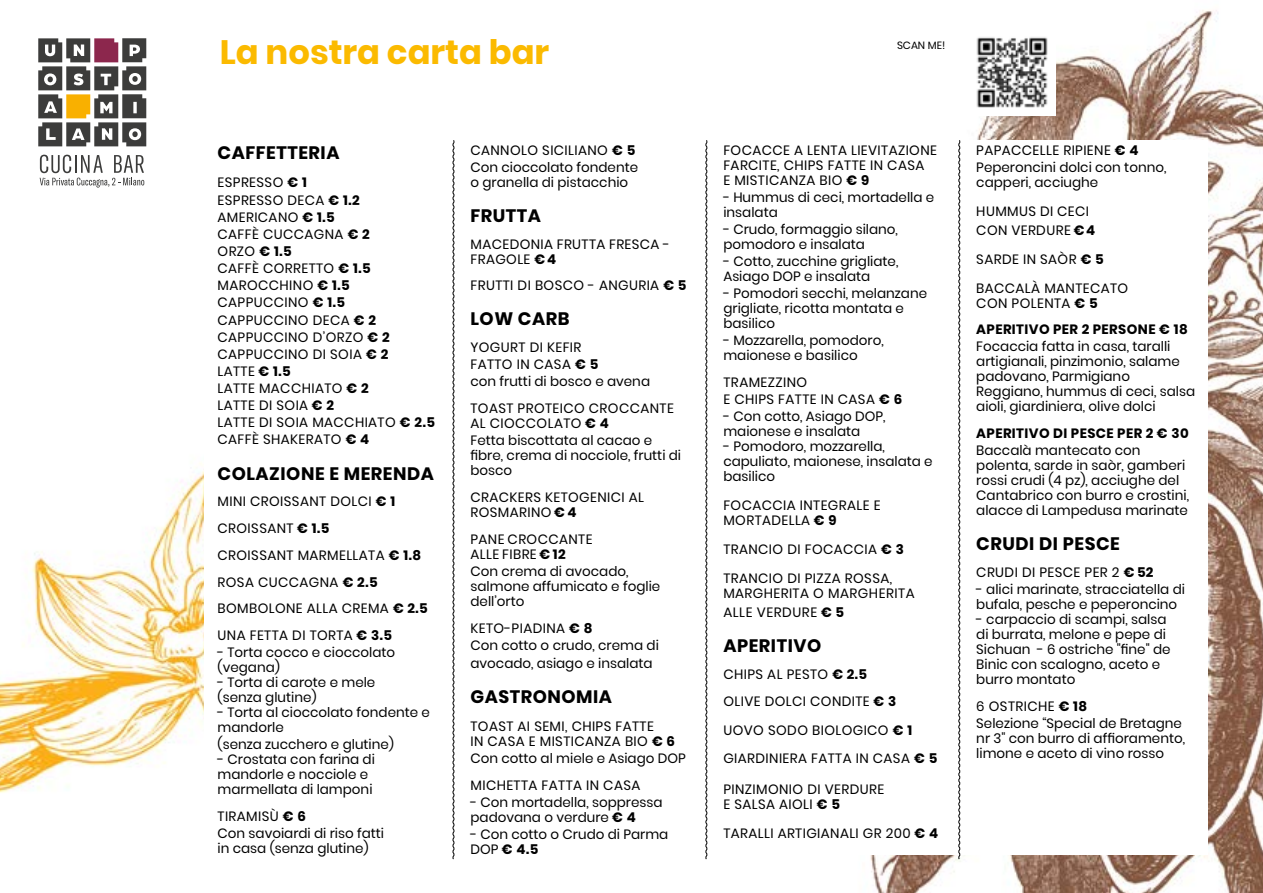
<style>
.page{position:relative;width:1263px;height:893px;background:#fff}
.page>*{position:absolute;margin:0;border:0;box-sizing:border-box;transform-origin:0 0}
.t1{font:700 33.75px "Poppins";color:#fbba00}
.t2{font:700 18px "Poppins";letter-spacing:.03em;color:#000}
.t3{font:13.5px/15px "Poppins";color:#000}
.t4{font:13.5px/17.1px "Poppins";letter-spacing:.03em;color:#000}
.t5{font:700 13.5px/26.7px "Poppins";letter-spacing:.03em;color:#000}
.t6{font:13.5px/19.2px "Poppins";letter-spacing:.04em;color:#000}
.t7{font:10.5px "Poppins";color:#000}
.s1{font-weight:700}
.s2{font-weight:400}
</style>
<div class="page">
<img style="left:0;top:463px;width:204px;height:330px">
<img style="left:870px;top:10px;width:393px;height:883px">
<img style="left:968px;top:28px;width:87px;height:88px">
<div style="left:205px;top:140px;width:1003px;height:715px;background:#fff"></div>
<svg style="left:452px;top:140px;width:3px;height:720px"></svg>
<svg style="left:705px;top:140px;width:3px;height:720px"></svg>
<svg style="left:958px;top:140px;width:2px;height:720px"></svg>
<svg style="left:38px;top:38px;width:108px;height:108px"></svg>
<svg style="left:40px;top:155px;width:104px;height:33px"></svg>
<h1 class="t1" style="left:220px;top:33px;width:331px">La nostra carta bar</h1>
<h2 class="t2" style="left:218px;top:142px;width:123px">CAFFETTERIA</h2>
<p class="t4" style="left:218px;top:174px;width:219px">ESPRESSO <span class="s1">€ 1<br></span>ESPRESSO DECA <span class="s1">€ 1.2<br></span>AMERICANO <span class="s1">€ 1.5<br></span>CAFFÈ CUCCAGNA <span class="s1">€ 2<br></span>ORZO <span class="s1">€ 1.5<br></span>CAFFÈ CORRETTO <span class="s1">€ 1.5<br></span>MAROCCHINO <span class="s1">€ 1.5<br></span>CAPPUCCINO <span class="s1">€ 1.5<br></span>CAPPUCCINO DECA <span class="s1">€ 2<br></span>CAPPUCCINO D’ORZO <span class="s1">€ 2<br></span>CAPPUCCINO DI SOIA <span class="s1">€ 2<br></span>LATTE <span class="s1">€ 1.5<br></span>LATTE MACCHIATO <span class="s1">€ 2<br></span>LATTE DI SOIA <span class="s1">€ 2<br></span>LATTE DI SOIA MACCHIATO <span class="s1">€ 2.5<br></span>CAFFÈ SHAKERATO <span class="s1">€ 4</span></p>
<h2 class="t2" style="left:218px;top:463px;width:218px">COLAZIONE E MERENDA</h2>
<p class="t4" style="left:218px;top:488px;width:212px;line-height:26.7px">MINI CROISSANT DOLCI <span class="s1">€ 1<br></span>CROISSANT <span class="s1">€ 1.5<br></span>CROISSANT MARMELLATA <span class="s1">€ 1.8<br></span>ROSA CUCCAGNA <span class="s1">€ 2.5<br></span>BOMBOLONE ALLA CREMA <span class="s1">€ 2.5<br></span>UNA FETTA DI TORTA <span class="s1">€ 3.5</span></p>
<p class="t3" style="left:218px;top:645px;width:179px">- Torta cocco e cioccolato (vegana)</p>
<p class="t3" style="left:218px;top:675px;width:159px">- Torta di carote e mele (senza glutine)</p>
<p class="t3" style="left:218px;top:705px;width:214px">- Torta al cioccolato fondente e mandorle</p>
<p class="t3" style="left:218px;top:737px;width:178px">(senza zucchero e glutine)</p>
<p class="t3" style="left:218px;top:752px;width:159px">- Crostata con farina di mandorle e nocciole e marmellata di lamponi</p>
<p class="t3" style="left:218px;top:808px;width:168px;line-height:17.1px">TIRAMISÙ <span class="s1">€ 6<br></span>Con savoiardi di riso fatti</p>
<p class="t3" style="left:218px;top:841px;width:153px">in casa (senza glutine)</p>
<p class="t3" style="left:470px;top:141px;width:169px;line-height:17.1px">CANNOLO SICILIANO <span class="s1">€ 5<br></span>Con cioccolato fondente</p>
<p class="t3" style="left:470px;top:174px;width:159px">o granella di pistacchio</p>
<h2 class="t2" style="left:470px;top:205px;width:72px">FRUTTA</h2>
<p class="t4" style="left:470px;top:236px;width:201px;line-height:15px">MACEDONIA FRUTTA FRESCA -<br>FRAGOLE <span class="s1">€ 4</span></p>
<p class="t4" style="left:470px;top:277px;width:218px">FRUTTI DI BOSCO - ANGURIA <span class="s1">€ 5</span></p>
<h2 class="t2" style="left:470px;top:309px;width:101px">LOW CARB</h2>
<p class="t4" style="left:470px;top:339px;width:181px">YOGURT DI KEFIR<br>FATTO IN CASA <span class="s1">€ 5<br></span>con frutti di bosco e avena</p>
<p class="t4" style="left:470px;top:401px;width:205px;line-height:15px">TOAST PROTEICO CROCCANTE<br>AL CIOCCOLATO <span class="s1">€ 4</span></p>
<p class="t3" style="left:470px;top:433px;width:212px">Fetta biscottata al cacao e fibre, crema di nocciole, frutti di bosco</p>
<p class="t4" style="left:470px;top:490px;width:175px;line-height:15px">CRACKERS KETOGENICI AL<br>ROSMARINO <span class="s1">€ 4</span></p>
<p class="t4" style="left:470px;top:532px;width:123px;line-height:15px">PANE CROCCANTE<br>ALLE FIBRE <span class="s1">€ 12</span></p>
<p class="t3" style="left:470px;top:564px;width:191px">Con crema di avocado, salmone affumicato e foglie dell’orto</p>
<p class="t3" style="left:470px;top:619px;width:190px;line-height:17.5px">KETO-PIADINA <span class="s1">€ 8<br></span>Con cotto o crudo, crema di avocado, asiago e insalata</p>
<h2 class="t2" style="left:470px;top:686px;width:143px">GASTRONOMIA</h2>
<p class="t4" style="left:470px;top:719px;width:206px;line-height:15px">TOAST AI SEMI, CHIPS FATTE<br>IN CASA E MISTICANZA BIO <span class="s1">€ 6</span></p>
<p class="t3" style="left:470px;top:745px;width:217px;line-height:26.7px">Con cotto al miele e Asiago DOP<br>MICHETTA FATTA IN CASA</p>
<p class="t3" style="left:470px;top:795px;width:194px">- Con mortadella, soppressa padovana o verdure <span class="s1">€ 4</span></p>
<p class="t3" style="left:470px;top:827px;width:199px">- Con cotto o Crudo di Parma<br>DOP <span class="s1">€ 4.5</span></p>
<p class="t7" style="left:897px;top:40px;width:50px">SCAN ME!</p>
<p class="t4" style="left:723px;top:142px;width:215px;line-height:15px">FOCACCE A LENTA LIEVITAZIONE<br>FARCITE, CHIPS FATTE IN CASA<br>E MISTICANZA BIO <span class="s1">€ 9</span></p>
<p class="t3" style="left:723px;top:189px;width:212px">- Hummus di ceci, mortadella e insalata</p>
<p class="t3" style="left:723px;top:222px;width:176px">- Crudo, formaggio silano, pomodoro e insalata</p>
<p class="t3" style="left:723px;top:254px;width:176px">- Cotto, zucchine grigliate,<br>Asiago DOP e insalata</p>
<p class="t3" style="left:723px;top:286px;width:205px">- Pomodori secchi, melanzane grigliate, ricotta montata e basilico</p>
<p class="t3" style="left:723px;top:333px;width:162px">- Mozzarella, pomodoro, maionese e basilico</p>
<p class="t4" style="left:723px;top:374px;width:180px">TRAMEZZINO<br>E CHIPS FATTE IN CASA <span class="s1">€ 6</span></p>
<p class="t3" style="left:723px;top:409px;width:164px">- Con cotto, Asiago DOP, maionese e insalata</p>
<p class="t3" style="left:723px;top:439px;width:211px">- Pomodoro, mozzarella, capuliato, maionese, insalata e basilico</p>
<p class="t4" style="left:723px;top:498px;width:159px;line-height:15px">FOCACCIA INTEGRALE E<br>MORTADELLA <span class="s1">€ 9</span></p>
<p class="t4" style="left:723px;top:535px;width:182px;line-height:29px">TRANCIO DI FOCACCIA <span class="s1">€ 3<br></span>TRANCIO DI PIZZA ROSSA,</p>
<p class="t6" style="left:723px;top:584px;width:193px">MARGHERITA O MARGHERITA<br>ALLE VERDURE <span class="s1">€ 5</span></p>
<h2 class="t2" style="left:723px;top:635px;width:99px">APERITIVO</h2>
<p class="t4" style="left:723px;top:661px;width:174px;line-height:26.7px">CHIPS AL PESTO <span class="s1">€ 2.5<br></span>OLIVE DOLCI CONDITE <span class="s1">€ 3</span></p>
<p class="t4" style="left:723px;top:715px;width:215px;line-height:29px">UOVO SODO BIOLOGICO <span class="s1">€ 1<br></span>GIARDINIERA FATTA IN CASA <span class="s1">€ 5</span></p>
<p class="t4" style="left:723px;top:782px;width:162px;line-height:15px">PINZIMONIO DI VERDURE<br>E SALSA AIOLI <span class="s1">€ 5</span></p>
<p class="t4" style="left:723px;top:825px;width:216px">TARALLI ARTIGIANALI GR 200 <span class="s1">€ 4</span></p>
<p class="t3" style="left:976px;top:141px;width:192px;line-height:17.1px">PAPACCELLE RIPIENE <span class="s1">€ 4<br></span>Peperoncini dolci con tonno,</p>
<p class="t3" style="left:976px;top:167px;width:124px;line-height:29px">capperi, acciughe<br>HUMMUS DI CECI</p>
<p class="t4" style="left:976px;top:216px;width:153px;line-height:29px">CON VERDURE <span class="s1">€ 4<br></span>SARDE IN SAÒR <span class="s1">€ 5<br></span>BACCALÀ MANTECATO</p>
<p class="t5" style="left:976px;top:289px;width:213px"><span class="s2">CON POLENTA</span> € 5<br>APERITIVO PER 2 PERSONE € 18</p>
<p class="t3" style="left:976px;top:339px;width:220px">Focaccia fatta in casa, taralli artigianali, pinzimonio, salame padovano, Parmigiano<br>Reggiano, hummus di ceci, salsa aioli, giardiniera, olive dolci</p>
<p class="t5" style="left:976px;top:420px;width:214px">APERITIVO DI PESCE PER 2 € 30</p>
<p class="t3" style="left:976px;top:443px;width:214px">Baccalà mantecato con polenta, sarde in saòr, gamberi rossi crudi (4 pz), acciughe del<br>Cantabrico con burro e crostini, alacce di Lampedusa marinate</p>
<h2 class="t2" style="left:976px;top:534px;width:145px">CRUDI DI PESCE</h2>
<p class="t4" style="left:976px;top:564px;width:179px">CRUDI DI PESCE PER 2 <span class="s1">€ 52</span></p>
<p class="t3" style="left:976px;top:582px;width:210px">- alici marinate, stracciatella di bufala, pesche e peperoncino</p>
<p class="t3" style="left:976px;top:612px;width:196px">- carpaccio di scampi, salsa di burrata, melone e pepe di<br>Sichuan - 6 ostriche "fine" de<br>Binic con scalogno, aceto e burro montato</p>
<p class="t3" style="left:976px;top:698px;width:207px;line-height:17.1px">6 OSTRICHE <span class="s1">€ 18<br></span>Selezione “Special de Bretagne</p>
<p class="t3" style="left:976px;top:731px;width:210px">nr 3" con burro di affioramento, limone e aceto di vino rosso</p>
</div>
